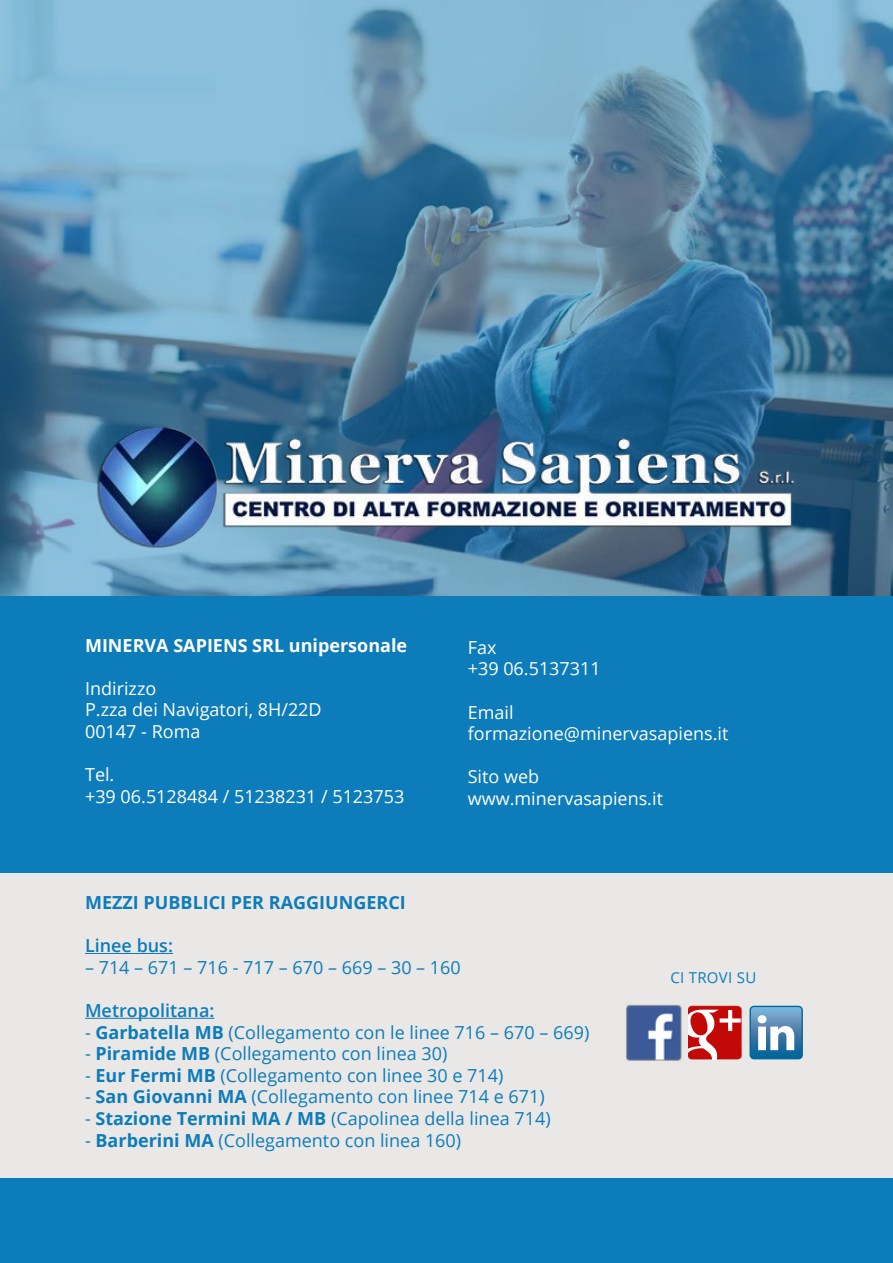
<style>
.page{position:relative;width:893px;height:1263px;background:#0d7cba}
.page>*{position:absolute;margin:0;border:0;box-sizing:border-box;transform-origin:0 0}
.t1{font:18px "Open Sans";color:#0d7cba}
.t2{font:18px/21.6px "Open Sans";color:#fff}
.t3{font:700 18px "Open Sans";color:#fff}
.t4{font:700 18px "Open Sans";color:#0d7cba}
.t5{font:600 18px "Open Sans";color:#0d7cba}
.t6{font:15px "Open Sans";letter-spacing:.02em;color:#0d7cba}
.s1{font-weight:700}
</style>
<div class="page">
<img style="left:0;top:0;width:893px;height:595px">
<img style="left:85px;top:417px;width:714px;height:139px">
<div style="left:0;top:874px;width:893px;height:304px;background:#eae8e7"></div>
<hr style="left:85px;top:953px;width:88px;height:1px;background:#0d7cba">
<hr style="left:85px;top:1018px;width:129px;height:1px;background:#0d7cba">
<img style="left:626px;top:1004px;width:56px;height:57px">
<svg style="left:688px;top:1006px;width:53px;height:53px;background:#d24947"></svg>
<svg style="left:749px;top:1006px;width:54px;height:53px;background:#6da0c2"></svg>
<p class="t3" style="left:85px;top:632px;width:324px">MINERVA SAPIENS SRL unipersonale</p>
<p class="t2" style="left:85px;top:677px;width:238px">Indirizzo<br>P.zza dei Navigatori, 8H/22D<br>00147 - Roma</p>
<p class="t2" style="left:85px;top:763px;width:321px">Tel.<br>+39 06.5128484 / 51238231 / 5123753</p>
<p class="t2" style="left:468px;top:636px;width:135px">Fax<br>+39 06.5137311</p>
<p class="t2" style="left:468px;top:701px;width:262px">Email formazione@minervasapiens.it</p>
<p class="t2" style="left:468px;top:766px;width:197px">Sito web www.minervasapiens.it</p>
<p class="t4" style="left:85px;top:890px;width:322px">MEZZI PUBBLICI PER RAGGIUNGERCI</p>
<p class="t5" style="left:85px;top:933px;width:89px">Linee bus:</p>
<p class="t1" style="left:85px;top:955px;width:377px">– 714 – 671 – 716 - 717 – 670 – 669 – 30 – 160</p>
<p class="t5" style="left:85px;top:998px;width:131px">Metropolitana:</p>
<p class="t1" style="left:85px;top:1020px;width:506px">- <span class="s1">Garbatella MB</span> (Collegamento con le linee 716 – 670 – 669)</p>
<p class="t1" style="left:85px;top:1041px;width:364px">- <span class="s1">Piramide MB</span> (Collegamento con linea 30)</p>
<p class="t1" style="left:85px;top:1063px;width:420px">- <span class="s1">Eur Fermi MB</span> (Collegamento con linee 30 e 714)</p>
<p class="t1" style="left:85px;top:1084px;width:461px">- <span class="s1">San Giovanni MA</span> (Collegamento con linee 714 e 671)</p>
<p class="t1" style="left:85px;top:1106px;width:467px">- <span class="s1">Stazione Termini MA / MB</span> (Capolinea della linea 714)</p>
<p class="t1" style="left:85px;top:1128px;width:378px">- <span class="s1">Barberini MA</span> (Collegamento con linea 160)</p>
<p class="t6" style="left:670px;top:967px;width:87px">CI TROVI SU</p>
</div>
